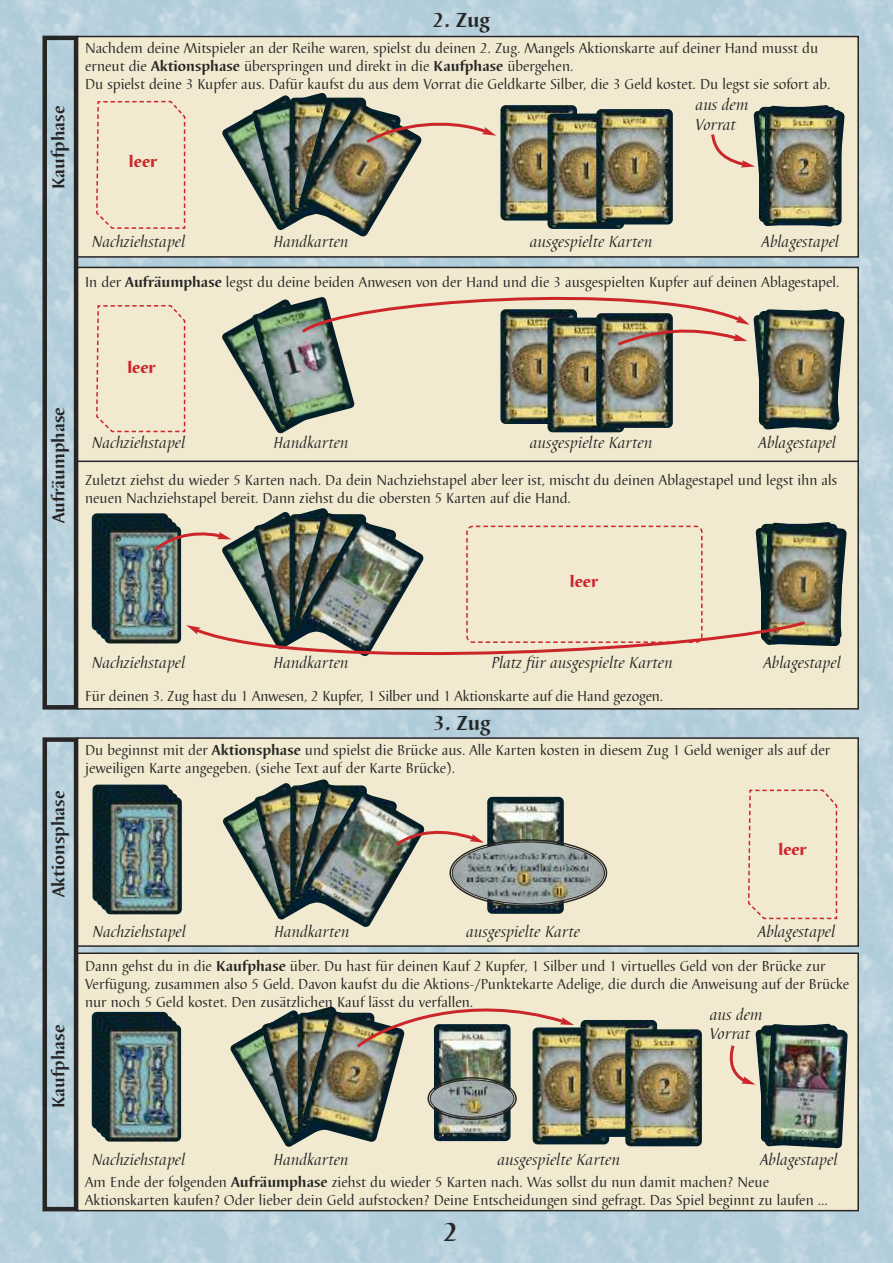
<style>
.page{position:relative;width:893px;height:1263px;background:#fff}
.page>*{position:absolute;margin:0;border:0;box-sizing:border-box;transform-origin:0 0}
.t1{font:700 27px "Barbedor T";color:#272627}
.t2{font:700 21px "Barbedor T";color:#272627}
.t3{font:700 18px "Barbedor T";color:#272627}
.t4{font:italic 16.5px/19.8px "Barbedor T";color:#272627}
.t5{font:800 16.5px "Barbedor T";color:#cc262b}
.t6{font:15px/18px "Barbedor T";color:#272627}
.s1{font-weight:700}
</style>
<div class="page">
<img style="left:0;top:0;width:893px;height:1263px">
<div style="left:77px;top:37px;width:781px;height:220px;background:#f1ead0"></div>
<div style="left:77px;top:36px;width:782px;height:222px;border:2px solid #272627"></div>
<img style="left:222px;top:114px;width:74px;height:116px">
<img style="left:252px;top:93px;width:103px;height:129px">
<img style="left:290px;top:98px;width:76px;height:115px;border-radius:5px">
<img style="left:298px;top:98px;width:68px;height:124px">
<img style="left:300px;top:102px;width:119px;height:135px">
<img style="left:825px;top:111px;width:20px;height:116px">
<img style="left:753px;top:105px;width:87px;height:121px">
<img style="left:500px;top:105px;width:77px;height:116px;border-radius:5px">
<img style="left:548px;top:114px;width:76px;height:115px;border-radius:5px">
<img style="left:596px;top:109px;width:77px;height:115px;border-radius:5px">
<img style="left:363px;top:119px;width:133px;height:27px">
<img style="left:765px;top:110px;width:76px;height:115px;border-radius:5px">
<svg style="left:711px;top:131px;width:44px;height:37px"></svg>
<div style="left:77px;top:267px;width:781px;height:442px;background:#f1ead0"></div>
<div style="left:77px;top:738px;width:781px;height:208px;background:#f1ead0"></div>
<div style="left:77px;top:737px;width:782px;height:210px;border:2px solid #272627"></div>
<div style="left:77px;top:953px;width:781px;height:258px;background:#f1ead0"></div>
<div style="left:77px;top:952px;width:782px;height:259px;border:2px solid #272627"></div>
<img style="left:92px;top:1012px;width:76px;height:117px;border-radius:5px">
<img style="left:96px;top:1016px;width:77px;height:117px;border-radius:5px">
<img style="left:100px;top:1020px;width:77px;height:117px;border-radius:5px">
<img style="left:105px;top:1025px;width:76px;height:116px;border-radius:5px">
<img style="left:755px;top:1024px;width:82px;height:119px">
<img style="left:434px;top:1024px;width:77px;height:117px;border-radius:5px">
<img style="left:230px;top:1028px;width:72px;height:119px">
<img style="left:261px;top:1006px;width:75px;height:132px">
<img style="left:298px;top:1013px;width:76px;height:117px;border-radius:5px">
<img style="left:302px;top:1011px;width:98px;height:131px">
<img style="left:533px;top:1027px;width:76px;height:117px;border-radius:5px">
<img style="left:581px;top:1020px;width:76px;height:117px;border-radius:5px">
<img style="left:625px;top:1029px;width:77px;height:117px;border-radius:5px">
<img style="left:353px;top:1008px;width:221px;height:42px">
<img style="left:765px;top:1028px;width:83px;height:120px">
<svg style="left:729px;top:1042px;width:27px;height:43px"></svg>
<svg style="left:748px;top:789px;width:90px;height:131px"></svg>
<img style="left:223px;top:801px;width:71px;height:119px">
<img style="left:93px;top:785px;width:76px;height:116px;border-radius:5px">
<img style="left:97px;top:789px;width:76px;height:117px;border-radius:5px">
<img style="left:101px;top:793px;width:77px;height:117px;border-radius:5px">
<img style="left:105px;top:797px;width:77px;height:117px;border-radius:5px">
<img style="left:254px;top:779px;width:75px;height:131px">
<img style="left:290px;top:785px;width:77px;height:117px;border-radius:5px">
<img style="left:294px;top:783px;width:73px;height:130px">
<img style="left:302px;top:790px;width:123px;height:137px">
<img style="left:487px;top:797px;width:77px;height:117px;border-radius:5px">
<img style="left:92px;top:513px;width:76px;height:118px;border-radius:5px">
<img style="left:96px;top:518px;width:77px;height:117px;border-radius:5px">
<img style="left:100px;top:522px;width:77px;height:117px;border-radius:5px">
<img style="left:105px;top:526px;width:76px;height:117px;border-radius:5px">
<img style="left:260px;top:508px;width:68px;height:17px">
<img style="left:844px;top:529px;width:3px;height:34px">
<img style="left:763px;top:522px;width:74px;height:5px">
<img style="left:294px;top:512px;width:73px;height:13px">
<img style="left:302px;top:519px;width:71px;height:6px">
<img style="left:222px;top:317px;width:73px;height:117px">
<img style="left:252px;top:299px;width:103px;height:127px">
<img style="left:841px;top:316px;width:4px;height:42px">
<img style="left:753px;top:313px;width:80px;height:117px">
<img style="left:500px;top:309px;width:77px;height:115px;border-radius:5px">
<img style="left:548px;top:318px;width:76px;height:114px;border-radius:5px">
<img style="left:596px;top:313px;width:77px;height:115px;border-radius:5px">
<svg style="left:96px;top:305px;width:90px;height:128px"></svg>
<img style="left:299px;top:296px;width:451px;height:52px">
<svg style="left:96px;top:100px;width:90px;height:129px"></svg>
<hr style="left:77px;top:461px;width:782px;height:1px;background:#272627">
<div style="left:43px;top:737px;width:35px;height:474px;border:4px solid #272627"></div>
<div style="left:42px;top:36px;width:36px;height:674px;border:4px solid #272627"></div>
<img style="left:760px;top:309px;width:81px;height:120px">
<img style="left:808px;top:527px;width:36px;height:119px">
<svg style="left:392px;top:829px;width:216px;height:78px"></svg>
<svg style="left:427px;top:1076px;width:90px;height:45px;background:#898f88"></svg>
<img style="left:151px;top:525px;width:657px;height:131px">
<p class="t3" style="left:48px;top:189px;width:85px;rotate:-90deg">Kaufphase</p>
<p class="t2" style="left:432px;top:8px;width:59px">2. Zug</p>
<p class="t6" style="left:85px;top:38px;width:747px">Nachdem deine Mitspieler an der Reihe waren, spielst du deinen 2. Zug. Mangels Aktionskarte auf deiner Hand musst du erneut die <span class="s1">Aktionsphase</span> überspringen und direkt in die <span class="s1">Kaufphase</span> übergehen.<br>Du spielst deine 3 Kupfer aus. Dafür kaufst du aus dem Vorrat die Geldkarte Silber, die 3 Geld kostet. Du legst sie sofort ab.</p>
<p class="t5" style="left:129px;top:152px;width:30px">leer</p>
<p class="t4" style="left:696px;top:94px;width:54px">aus dem<br>Vorrat</p>
<p class="t4" style="left:92px;top:231px;width:95px">Nachziehstapel</p>
<p class="t4" style="left:273px;top:231px;width:77px">Handkarten</p>
<p class="t4" style="left:530px;top:231px;width:124px">ausgespielte Karten</p>
<p class="t4" style="left:762px;top:231px;width:79px">Ablagestapel</p>
<p class="t6" style="left:85px;top:272px;width:756px">In der <span class="s1">Aufräumphase</span> legst du deine beiden Anwesen von der Hand und die 3 ausgespielten Kupfer auf deinen Ablagestapel.</p>
<p class="t3" style="left:48px;top:523px;width:117px;rotate:-90deg">Aufräumphase</p>
<p class="t5" style="left:127px;top:358px;width:30px">leer</p>
<p class="t4" style="left:92px;top:433px;width:95px">Nachziehstapel</p>
<p class="t4" style="left:273px;top:433px;width:77px">Handkarten</p>
<p class="t4" style="left:530px;top:433px;width:124px">ausgespielte Karten</p>
<p class="t4" style="left:759px;top:433px;width:79px">Ablagestapel</p>
<p class="t6" style="left:85px;top:470px;width:754px">Zuletzt ziehst du wieder 5 Karten nach. Da dein Nachziehstapel aber leer ist, mischt du deinen Ablagestapel und legst ihn als neuen Nachziehstapel bereit. Dann ziehst du die obersten 5 Karten auf die Hand.</p>
<p class="t5" style="left:570px;top:572px;width:30px">leer</p>
<p class="t3" style="left:48px;top:897px;width:108px;rotate:-90deg">Aktionsphase</p>
<p class="t3" style="left:48px;top:1108px;width:85px;rotate:-90deg">Kaufphase</p>
<p class="t4" style="left:92px;top:652px;width:95px">Nachziehstapel</p>
<p class="t4" style="left:273px;top:652px;width:77px">Handkarten</p>
<p class="t4" style="left:491px;top:652px;width:183px">Platz für ausgespielte Karten</p>
<p class="t4" style="left:764px;top:652px;width:79px">Ablagestapel</p>
<p class="t6" style="left:85px;top:686px;width:580px">Für deinen 3. Zug hast du 1 Anwesen, 2 Kupfer, 1 Silber und 1 Aktionskarte auf die Hand gezogen.</p>
<p class="t6" style="left:85px;top:740px;width:747px">Du beginnst mit der <span class="s1">Aktionsphase</span> und spielst die Brücke aus. Alle Karten kosten in diesem Zug 1 Geld weniger als auf der jeweiligen Karte angegeben. (siehe Text auf der Karte Brücke).</p>
<p class="t2" style="left:433px;top:710px;width:59px">3. Zug</p>
<p class="t5" style="left:778px;top:840px;width:30px">leer</p>
<p class="t4" style="left:93px;top:921px;width:95px">Nachziehstapel</p>
<p class="t4" style="left:274px;top:921px;width:77px">Handkarten</p>
<p class="t4" style="left:466px;top:921px;width:116px">ausgespielte Karte</p>
<p class="t4" style="left:758px;top:921px;width:79px">Ablagestapel</p>
<p class="t6" style="left:85px;top:956px;width:766px">Dann gehst du in die <span class="s1">Kaufphase</span> über. Du hast für deinen Kauf 2 Kupfer, 1 Silber und 1 virtuelles Geld von der Brücke zur<br>Verfügung, zusammen also 5 Geld. Davon kaufst du die Aktions-/Punktekarte Adelige, die durch die Anweisung auf der Brücke nur noch 5 Geld kostet. Den zusätzlichen Kauf lässt du verfallen.</p>
<p class="t4" style="left:710px;top:1004px;width:54px">aus dem<br>Vorrat</p>
<p class="t4" style="left:92px;top:1149px;width:95px">Nachziehstapel</p>
<p class="t4" style="left:273px;top:1149px;width:77px">Handkarten</p>
<p class="t4" style="left:497px;top:1149px;width:124px">ausgespielte Karten</p>
<p class="t4" style="left:760px;top:1149px;width:79px">Ablagestapel</p>
<p class="t6" style="left:85px;top:1172px;width:744px">Am Ende der folgenden <span class="s1">Aufräumphase</span> ziehst du wieder 5 Karten nach. Was sollst du nun damit machen? Neue<br>Aktionskarten kaufen? Oder lieber dein Geld aufstocken? Deine Entscheidungen sind gefragt. Das Spiel beginnt zu laufen ...</p>
<p class="t1" style="left:443px;top:1215px;width:17px">2</p>
</div>
